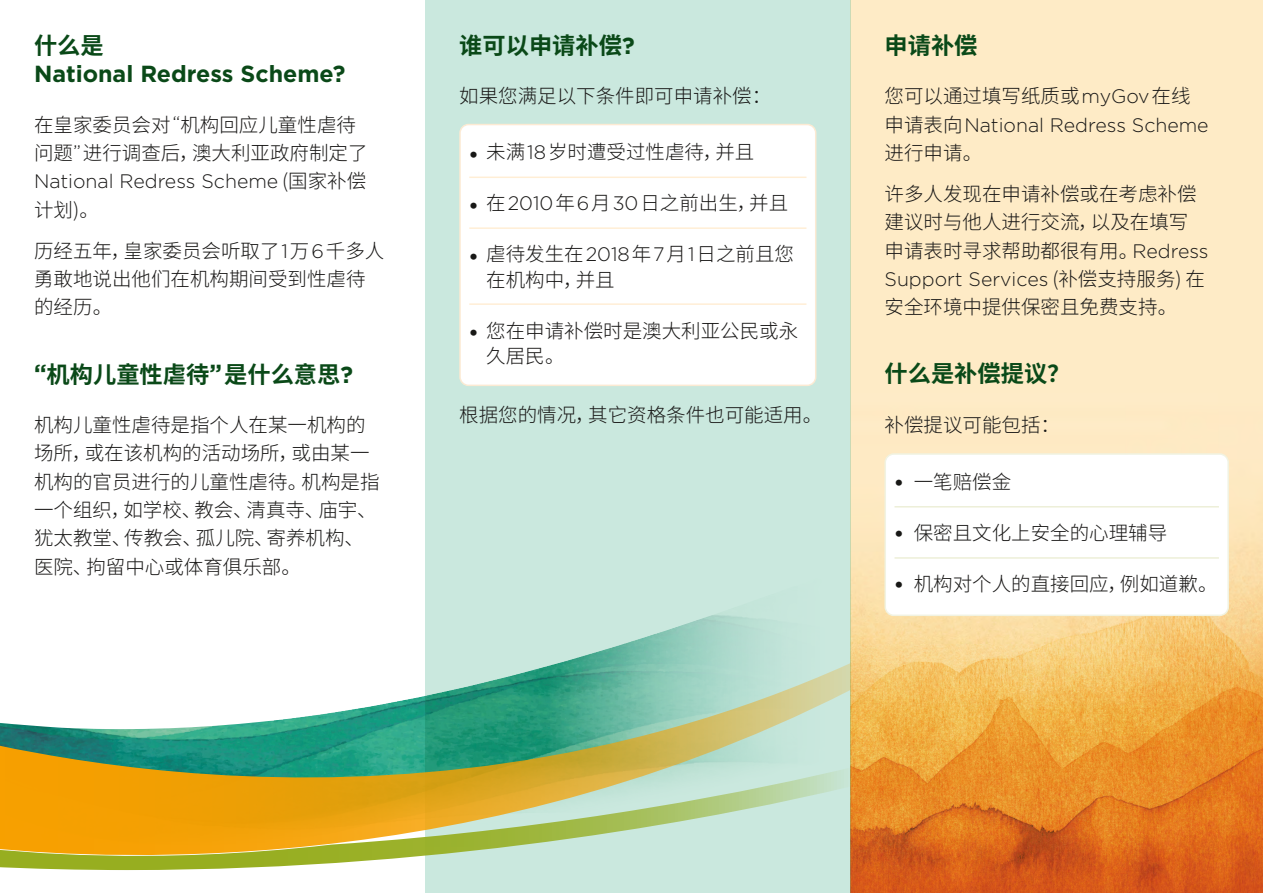
<style>
.page{position:relative;width:1263px;height:893px;background:#fff}
.page>*{position:absolute;margin:0;border:0;box-sizing:border-box;transform-origin:0 0}
.t1{font:700 23.25px "Source Han Sans CN";color:#0a4918}
.t2{font:700 23.25px/28.5px "Gotham";color:#0a4918}
.t3{font:300 19.5px/28.2px "Source Han Sans CN";color:#181716}
.t4{font:300 19.5px/28.3px "Gotham";color:#181716}
.s1{font-family:"Source Han Sans CN"}
.s2{font-family:"Gotham"}
.s3{font-family:"Gotham";font-weight:900;font-size:18px;color:#181816}
</style>
<div class="page">
<img style="left:850px;top:0;width:413px;height:893px">
<div style="left:425px;top:0;width:425px;height:893px;background:#cae8de"></div>
<svg style="left:0;top:856px;width:420px;height:14px;fill:#97ae21"></svg>
<img style="left:559px;top:614px;width:218px;height:49px">
<svg style="left:0;top:663px;width:850px;height:193px"></svg>
<div style="left:460px;top:125px;width:356px;height:260px;background:#fff;border-radius:9px"></div>
<div style="left:459px;top:124px;width:357px;height:262px;border:2px solid #fcead3;border-radius:9px"></div>
<hr style="left:469px;top:177px;width:337px;height:1px;background:#ffeed5">
<hr style="left:469px;top:227px;width:337px;height:2px;background:#ffeed5">
<hr style="left:469px;top:303px;width:337px;height:2px;background:#ffeed5">
<div style="left:885px;top:454px;width:343px;height:161px;background:#fff;border-radius:9px"></div>
<div style="left:884px;top:453px;width:345px;height:163px;border:2px solid #f1f3e2;border-radius:9px"></div>
<hr style="left:894px;top:506px;width:325px;height:1px;background:#edefd8">
<hr style="left:894px;top:557px;width:325px;height:2px;background:#edefd8">
<h2 class="t2" style="left:34px;top:31px;width:313px"><span class="s1">什么是<br></span>National Redress Scheme?</h2>
<p class="t3" style="left:34px;top:111px;width:335px">在皇家委员会对<span class="s2">“</span>机构回应儿童性虐待问题<span class="s2">”</span>进行调查后，澳大利亚政府制定了<br><span class="s2">National Redress Scheme</span> (国家补偿计划)。</p>
<p class="t3" style="left:34px;top:237px;width:352px">历经五年，皇家委员会听取了<span class="s2">1</span>万<span class="s2">6</span>千多人勇敢地说出他们在机构期间受到性虐待的经历。</p>
<h2 class="t1" style="left:34px;top:361px;width:321px"><span class="s2">“</span>机构儿童性虐待<span class="s2">”</span>是什么意思<span class="s2">?</span></h2>
<p class="t3" style="left:34px;top:411px;width:347px">机构儿童性虐待是指个人在某一机构的场所，或在该机构的活动场所，或由某一机构的官员进行的儿童性虐待。机构是指一个组织，如学校、教会、清真寺、庙宇、犹太教堂、传教会、孤儿院、寄养机构、医院、拘留中心或体育俱乐部。</p>
<h2 class="t1" style="left:459px;top:32px;width:177px">谁可以申请补偿<span class="s2">?</span></h2>
<p class="t3" style="left:459px;top:83px;width:313px">如果您满足以下条件即可申请补偿：</p>
<p class="t3" style="left:469px;top:138px;width:287px"><span class="s3">•</span> 未满<span class="s2">18</span>岁时遭受过性虐待，并且</p>
<p class="t3" style="left:469px;top:189px;width:320px"><span class="s3">•</span> 在<span class="s2">2010</span>年<span class="s2">6</span>月<span class="s2">30</span>日之前出生，并且</p>
<p class="t3" style="left:486px;top:242px;width:309px;line-height:25.5px;text-indent:-17px"><span class="s3">•</span> 虐待发生在<span class="s2">2018</span>年<span class="s2">7</span>月<span class="s2">1</span>日之前且您在机构中，并且</p>
<p class="t3" style="left:486px;top:318px;width:313px;line-height:25.5px;text-indent:-17px"><span class="s3">•</span> 您在申请补偿时是澳大利亚公民或永久居民。</p>
<p class="t3" style="left:459px;top:401px;width:365px">根据您的情况，其它资格条件也可能适用。</p>
<h2 class="t1" style="left:884px;top:32px;width:94px">申请补偿</h2>
<p class="t4" style="left:884px;top:82px;width:326px"><span class="s1">您可以通过填写纸质或</span>myGov<span class="s1">在线申请表向</span>National Redress Scheme<span class="s1">进行申请。</span></p>
<p class="t3" style="left:884px;top:180px;width:326px">许多人发现在申请补偿或在考虑补偿建议时与他人进行交流，以及在填写申请表时寻求帮助都很有用。<span class="s2">Redress<br>Support Services</span> (补偿支持服务) 在安全环境中提供保密且免费支持。</p>
<h2 class="t1" style="left:884px;top:361px;width:187px">什么是补偿提议？</h2>
<p class="t3" style="left:884px;top:411px;width:177px">补偿提议可能包括：</p>
<p class="t3" style="left:894px;top:468px;width:118px"><span class="s3">•</span> 一笔赔偿金</p>
<p class="t3" style="left:894px;top:519px;width:274px"><span class="s3">•</span> 保密且文化上安全的心理辅导</p>
<p class="t3" style="left:894px;top:570px;width:325px"><span class="s3">•</span> 机构对个人的直接回应，例如道歉。</p>
</div>
